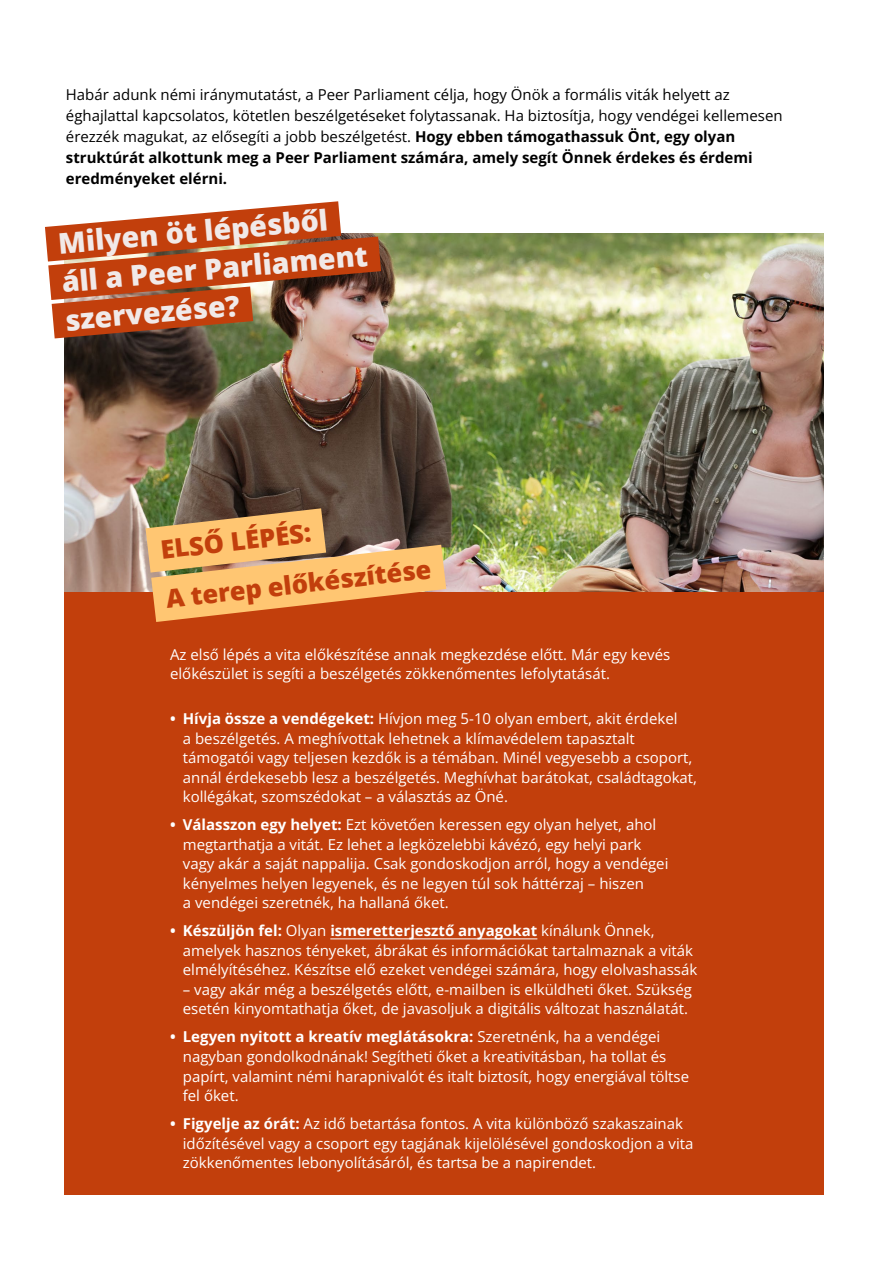
<style>
.page{position:relative;width:893px;height:1263px;background:#fff}
.page>*{position:absolute;margin:0;border:0;box-sizing:border-box;transform-origin:0 0}
.HH1{font:800 28.5px "Open Sans";color:#f1e9e8}
.HH0{font:800 25.5px "Open Sans";color:#c23f0c}
.p2{font:15px/19.5px "Open Sans";color:#fff}
.t1{font:15px/21px "Open Sans";color:#000}
.s1{font-weight:700}
</style>
<div class="page">
<div style="left:65px;top:261px;width:759px;height:934px;background:#c23f0c"></div>
<img style="left:65px;top:234px;width:759px;height:357px">
<img style="left:45px;top:201px;width:336px;height:137px">
<svg style="left:146px;top:508px;width:300px;height:114px;background:#d09759"></svg>
<hr style="left:330px;top:938px;width:207px;height:1px;background:#fff">
<p class="t1" style="left:66px;top:84px;width:718px">Habár adunk némi iránymutatást, a Peer Parliament célja, hogy Önök a formális viták helyett az éghajlattal kapcsolatos, kötetlen beszélgetéseket folytassanak. Ha biztosítja, hogy vendégei kellemesen érezzék magukat, az elősegíti a jobb beszélgetést. <span class="s1">Hogy ebben támogathassuk Önt, egy olyan struktúrát alkottunk meg a Peer Parliament számára, amely segít Önnek érdekes és érdemi eredményeket elérni.</span></p>
<p class="HH1" style="left:57px;top:222px;width:272px;rotate:-5deg">Milyen öt lépésből</p>
<p class="HH1" style="left:60px;top:260px;width:308px;rotate:-5deg">áll a Peer Parliament</p>
<p class="HH1" style="left:63px;top:299px;width:177px;rotate:-5deg">szervezése?</p>
<p class="HH0" style="left:158px;top:531px;width:153px;rotate:-7deg">ELSŐ LÉPÉS:</p>
<p class="HH0" style="left:164px;top:581px;width:268px;rotate:-7deg">A terep előkészítése</p>
<p class="p2" style="left:170px;top:644px;width:502px">Az első lépés a vita előkészítése annak megkezdése előtt. Már egy kevés előkészület is segíti a beszélgetés zökkenőmentes lefolytatását.</p>
<p class="p2" style="left:183px;top:709px;width:516px;text-indent:-13px"><span class="s1">• Hívja össze a vendégeket:</span> Hívjon meg 5-10 olyan embert, akit érdekel<br>a beszélgetés. A meghívottak lehetnek a klímavédelem tapasztalt támogatói vagy teljesen kezdők is a témában. Minél vegyesebb a csoport, annál érdekesebb lesz a beszélgetés. Meghívhat barátokat, családtagokat, kollégákat, szomszédokat – a választás az Öné.</p>
<p class="p2" style="left:183px;top:815px;width:487px;text-indent:-13px"><span class="s1">• Válasszon egy helyet:</span> Ezt követően keressen egy olyan helyet, ahol megtarthatja a vitát. Ez lehet a legközelebbi kávézó, egy helyi park vagy akár a saját nappalija. Csak gondoskodjon arról, hogy a vendégei kényelmes helyen legyenek, és ne legyen túl sok háttérzaj – hiszen<br>a vendégei szeretnék, ha hallaná őket.</p>
<p class="p2" style="left:183px;top:921px;width:516px;text-indent:-13px"><span class="s1">• Készüljön fel:</span> Olyan <span class="s1">ismeretterjesztő anyagokat</span> kínálunk Önnek, amelyek hasznos tényeket, ábrákat és információkat tartalmaznak a viták elmélyítéséhez. Készítse elő ezeket vendégei számára, hogy elolvashassák</p>
<p class="p2" style="left:183px;top:979px;width:511px">– vagy akár még a beszélgetés előtt, e-mailben is elküldheti őket. Szükség esetén kinyomtathatja őket, de javasoljuk a digitális változat használatát.</p>
<p class="p2" style="left:183px;top:1027px;width:508px;text-indent:-13px"><span class="s1">• Legyen nyitott a kreatív meglátásokra:</span> Szeretnénk, ha a vendégei nagyban gondolkodnának! Segítheti őket a kreativitásban, ha tollat és papírt, valamint némi harapnivalót és italt biztosít, hogy energiával töltse fel őket.</p>
<p class="p2" style="left:183px;top:1113px;width:512px;text-indent:-13px"><span class="s1">• Figyelje az órát:</span> Az idő betartása fontos. A vita különböző szakaszainak időzítésével vagy a csoport egy tagjának kijelölésével gondoskodjon a vita zökkenőmentes lebonyolításáról, és tartsa be a napirendet.</p>
</div>
